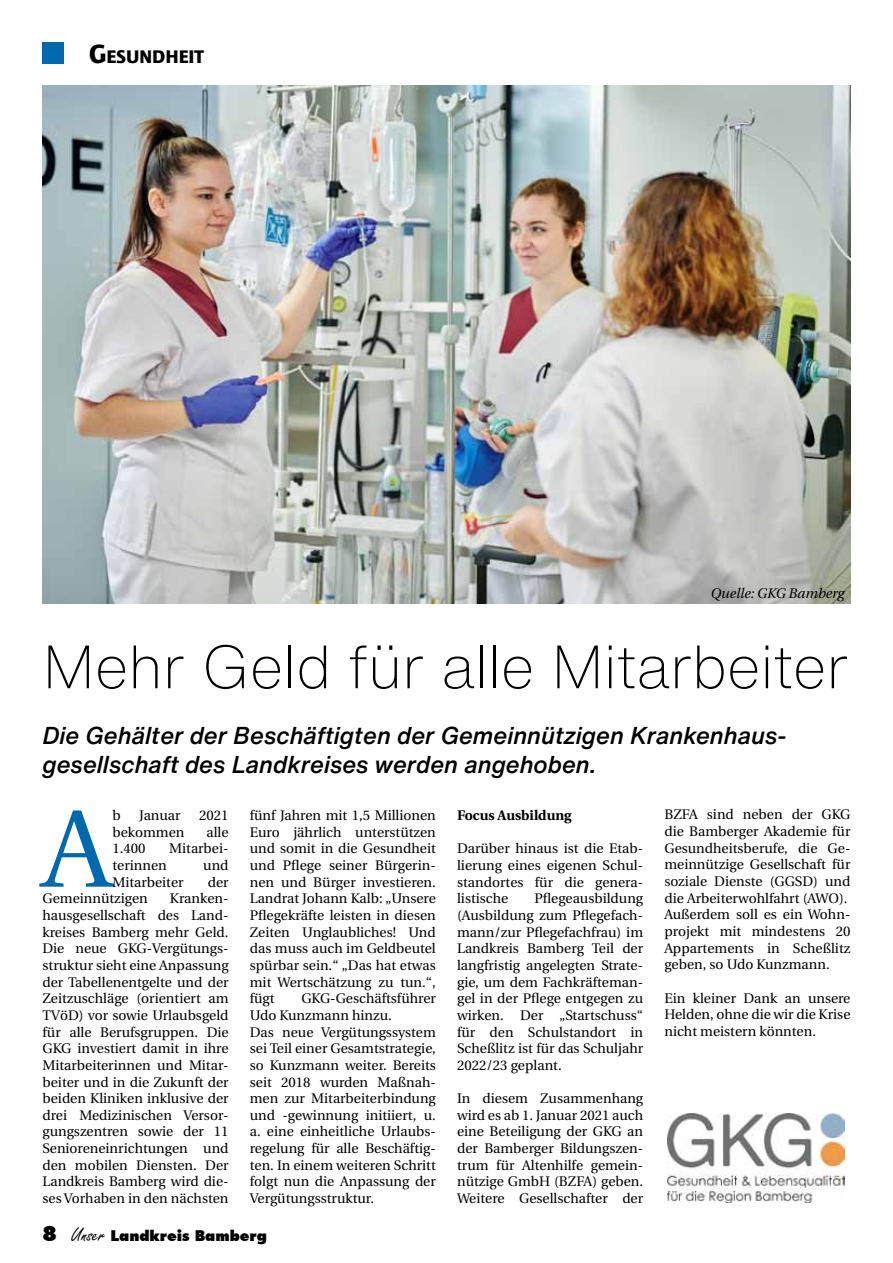
<style>
.page{position:relative;width:893px;height:1263px;background:#fff}
.page>*{position:absolute;margin:0;border:0;box-sizing:border-box;transform-origin:0 0}
.t1{font:110.1px "Utopia";color:#0068ad}
.t2{font:200 60px "Helvetica Now Text";color:#000}
.t3{font:italic 500 24px/28.8px "Helvetica Now Text";color:#000}
.t4{font:900 18.9px "Quay Sans EF";color:#000}
.t5{font:900 15px "Futura BT";color:#000}
.t6{font:13.8px/16.6px "Utopia";color:#000;text-align:justify}
.t7{font:italic 13.8px "Utopia";color:#000}
.t8{font:700 13.8px "Utopia";color:#000}
.s1{font-size:27px}
.s2{font-size:21px}
.s3{font-family:"Freestyle Script";font-weight:400;font-size:21px}
</style>
<div class="page">
<div style="left:43px;top:43px;width:21px;height:21px;background:#0068ad"></div>
<img style="left:43px;top:85px;width:807px;height:519px">
<img style="left:667px;top:1113px;width:177px;height:89px">
<h3 class="t4" style="left:89px;top:45px;width:116px"><span class="s1">G</span>ESUNDHEIT</h3>
<p class="t7" style="left:711px;top:585px;width:135px">Quelle: GKG Bamberg</p>
<h2 class="t2" style="left:43px;top:622px;width:807px">Mehr Geld für alle Mitarbeiter</h2>
<h3 class="t3" style="left:43px;top:720px;width:745px">Die Gehälter der Beschäftigten der Gemeinnützigen Krankenhaus&shy;gesellschaft des Landkreises werden angehoben.</h3>
<p class="t6" style="left:250px;top:807px;width:188px">fünf Jahren mit 1,5 Millionen Euro jährlich unterstützen und somit in die Gesundheit und Pflege seiner Bürgerin&shy;nen und Bürger investieren.<br>Landrat Johann Kalb: „Unsere Pflegekräfte leisten in diesen Zeiten Unglaubliches! Und das muss auch im Geldbeutel spürbar sein.“ „Das hat etwas mit Wertschätzung zu tun.“, fügt</p>
<p class="t6" style="left:664px;top:807px;width:188px">BZFA sind neben der GKG die Bamberger Akademie für Gesundheitsberufe, die Ge&shy;meinnützige Gesellschaft für soziale Dienste (GGS</p>
<h1 class="t1" style="left:43px;top:789px;width:71px">A</h1>
<p class="t6" style="left:112px;top:807px;width:10px">b</p>
<p class="t6" style="left:139px;top:807px;width:43px">Januar</p>
<p class="t6" style="left:199px;top:807px;width:31px">2021</p>
<p class="t8" style="left:457px;top:807px;width:116px">Focus Ausbildung</p>
<p class="t6" style="left:457px;top:841px;width:188px">Darüber hinaus ist die Etab&shy;lierung eines eigenen Schul&shy;standortes für die genera&shy;listische</p>
<p class="t6" style="left:112px;top:824px;width:74px">bekommen</p>
<p class="t6" style="left:206px;top:824px;width:24px">alle</p>
<p class="t6" style="left:112px;top:841px;width:35px">1.400</p>
<p class="t6" style="left:169px;top:841px;width:61px">Mitarbei-</p>
<p class="t6" style="left:112px;top:857px;width:56px">terinnen</p>
<p class="t6" style="left:203px;top:857px;width:27px">und</p>
<p class="t6" style="left:112px;top:874px;width:73px">Mitarbeiter</p>
<p class="t6" style="left:208px;top:874px;width:22px">der</p>
<p class="t6" style="left:43px;top:890px;width:107px">Gemeinnützigen</p>
<p class="t6" style="left:664px;top:873px;width:188px;text-align:left;text-indent:138px">D) und die Arbeiterwohlfahrt (AWO).<br>Außerdem soll es ein Wohn&shy;projekt mit mindestens 20<br>Appartements in Scheßlitz geben, so Udo Kunzmann.</p>
<p class="t6" style="left:664px;top:990px;width:188px">Ein kleiner Dank an unsere Helden, ohne die wir die Krise nicht meistern könnten.</p>
<p class="t6" style="left:43px;top:890px;width:188px;text-indent:127px">Kranken&shy;hausgesellschaft des Land&shy;kreises Bamberg mehr Geld.<br>Die neue GKG-Vergütungs&shy;struktur sieht eine Anpassung der Tabellenentgelte und der Zeitzuschläge (orientiert am TVöD) vor sowie Urlaubsgeld für alle Berufsgruppen. Die GKG investiert damit in ihre Mitarbeiterinnen und Mitar&shy;beiter und in die Zukunft der beiden Kliniken inklusive der drei Medizinischen Versor&shy;gungszentren sowie der 11<br>Senioreneinrichtungen und den mobilen Diensten. Der Landkreis Bamberg wird die&shy;ses Vorhaben in den nächsten</p>
<p class="t6" style="left:457px;top:890px;width:188px;text-indent:77px">Pflegeausbildung (Ausbildung zum Pflegefach&shy;mann/zur Pflegefachfrau) im Landkreis Bamberg Teil der langfristig angelegten Strate&shy;gie, um dem Fachkräfteman&shy;gel in der Pflege entgegen zu wirken. Der „Startschuss“ für den Schulstandort in Scheßlitz ist für das Schuljahr 2022/23 geplant.</p>
<p class="t6" style="left:457px;top:1090px;width:188px">In diesem Zusammenhang wird es ab 1. Januar 2021 auch eine Beteiligung der GKG an der Bamberger Bildungszen&shy;trum für Altenhilfe gemein&shy;nützige GmbH (BZFA) geben.<br>Weitere Gesellschafter der</p>
<p class="t6" style="left:250px;top:990px;width:188px;text-align:left;text-indent:52px">GKG-Geschäftsführer<br>Udo Kunzmann hinzu.<br>Das neue Vergütungssystem sei Teil einer Gesamtstrategie, so Kunzmann weiter. Bereits seit 2018 wurden Maßnah&shy;men zur Mitarbeiterbindung und -gewinnung initiiert, u. a. eine einheitliche Urlaubs&shy;regelung für alle Beschäftig&shy;ten. In einem weiteren Schritt folgt nun die Anpassung der<br>Vergütungsstruktur.</p>
<p class="t5" style="left:43px;top:1226px;width:226px"><span class="s2">8</span> <span class="s3">Unser</span> Landkreis Bamberg</p>
</div>
